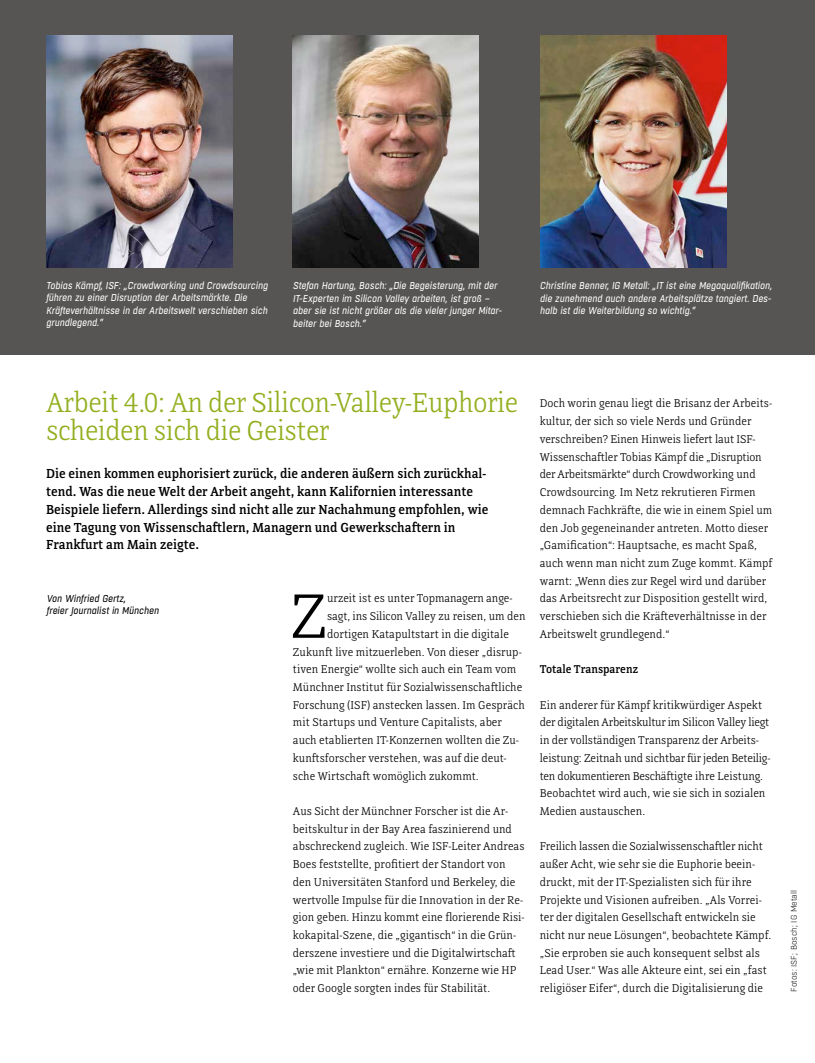
<style>
.page{position:relative;width:815px;height:1063px;background:#fff}
.page>*{position:absolute;margin:0;border:0;box-sizing:border-box;transform-origin:0 0}
._1_Fließ_1__Abs_groß{font:300 65.88px "Directa Serif";color:#000}
._1_Head_1__title{font:300 28.75px/28.8px "Directa Serif";letter-spacing:-.02em;color:#93af1f}
._1_Vorspann__abstrac{font:500 13.75px/17.8px "Directa Serif";color:#000}
._1_Fließ{font:300 11.88px/17.8px "Directa Serif";color:#000}
._1_Fließ_1__Abs_groß-2{font:300 11.88px "Directa Serif";color:#000}
._1_Zwiti__subtitle{font:500 11.88px "Directa Serif";color:#000}
._1_BU_weiß{font:italic 10px/12.5px "Boxed";color:#fff}
._1_BU{font:italic 10px/12.5px "Boxed";color:#000}
._0_Credit{font:300 8.12px "Boxed";color:#000}
</style>
<div class="page">
<div style="left:0;top:0;width:815px;height:354px;background:#575554"></div>
<img style="left:540px;top:35px;width:186px;height:232px">
<img style="left:293px;top:35px;width:186px;height:233px">
<img style="left:46px;top:35px;width:187px;height:232px">
<p class="_1_BU_weiß" style="left:46px;top:280px;width:223px">Tobias Kämpf, ISF: „Crowdworking und Crowdsourcing führen zu einer Disruption der Arbeitsmärkte. Die Kräfteverhältnisse in der Arbeitswelt verschieben sich grundlegend.“</p>
<p class="_1_BU_weiß" style="left:293px;top:280px;width:210px">Stefan Hartung, Bosch: „Die Begeisterung, mit der IT-Experten im Silicon Valley arbeiten, ist groß – aber sie ist nicht größer als die vieler junger Mitar&shy;beiter bei Bosch.“</p>
<p class="_1_BU_weiß" style="left:540px;top:280px;width:234px;text-align:justify">Christine Benner, IG Metall: „IT ist eine Megaqualifikation, die zunehmend auch andere Arbeitsplätze tangiert. Des&shy;halb ist die Weiterbildung so wichtig.“</p>
<p class="_1_Head_1__title" style="left:46px;top:388px;width:474px">Arbeit 4.0: An der Silicon-Valley-Euphorie scheiden sich die Geister</p>
<p class="_1_Vorspann__abstrac" style="left:46px;top:465px;width:444px">Die einen kommen euphorisiert zurück, die anderen äußern sich zurückhal&shy;tend. Was die neue Welt der Arbeit angeht, kann Kalifornien interessante Beispiele liefern. Allerdings sind nicht alle zur Nachahmung empfohlen, wie eine Tagung von Wissenschaftlern, Managern und Gewerkschaftern in Frankfurt am Main zeigte.</p>
<p class="_1_BU" style="left:46px;top:592px;width:114px">Von Winfried Gertz,<br>freier Journalist in München</p>
<p class="_1_Fließ_1__Abs_groß" style="left:290px;top:577px;width:38px">Z</p>
<p class="_1_Fließ_1__Abs_groß-2" style="left:327px;top:591px;width:187px">urzeit ist es unter Topmanagern ange-</p>
<p class="_1_Fließ_1__Abs_groß-2" style="left:327px;top:609px;width:200px">sagt, ins Silicon Valley zu reisen, um den</p>
<p class="_1_Fließ_1__Abs_groß-2" style="left:327px;top:627px;width:183px">dortigen Katapultstart in die digitale</p>
<p class="_1_Fließ_1__Abs_groß-2" style="left:293px;top:645px;width:231px">Zukunft live mitzuerleben. Von dieser „disrup-</p>
<p class="_1_Fließ_1__Abs_groß-2" style="left:293px;top:662px;width:225px">tiven Energie“ wollte sich auch ein Team vom</p>
<p class="_1_Fließ_1__Abs_groß-2" style="left:293px;top:680px;width:231px">Münchner Institut für Sozialwissenschaftliche</p>
<p class="_1_Fließ_1__Abs_groß-2" style="left:293px;top:698px;width:233px">Forschung (ISF) anstecken lassen. Im Gespräch</p>
<p class="_1_Fließ_1__Abs_groß-2" style="left:293px;top:715px;width:211px">mit Startups und Venture Capitalists, aber</p>
<p class="_1_Fließ_1__Abs_groß-2" style="left:293px;top:733px;width:228px">auch etablierten IT-Konzernen wollten die Zu-</p>
<p class="_1_Fließ_1__Abs_groß-2" style="left:293px;top:751px;width:215px">kunftsforscher verstehen, was auf die deut-</p>
<p class="_1_Fließ_1__Abs_groß-2" style="left:293px;top:769px;width:187px">sche Wirtschaft womöglich zukommt.</p>
<p class="_1_Fließ" style="left:293px;top:802px;width:233px">Aus Sicht der Münchner Forscher ist die Ar&shy;beitskultur in der Bay Area faszinierend und abschreckend zugleich. Wie ISF-Leiter Andreas Boes feststellte, profitiert der Standort von den Universitäten Stanford und Berkeley, die wertvolle Impulse für die Innovation in der Re&shy;gion geben. Hinzu kommt eine florierende Risi&shy;kokapital-Szene, die „gigantisch“ in die Grün&shy;derszene investiere und die Digitalwirtschaft „wie mit Plankton“ ernähre. Konzerne wie HP oder Google sorgten indes für Stabilität.</p>
<p class="_1_Fließ" style="left:540px;top:395px;width:234px">Doch worin genau liegt die Brisanz der Arbeits&shy;kultur, der sich so viele Nerds und Gründer verschreiben? Einen Hinweis liefert laut ISF-Wissenschaftler Tobias Kämpf die „Disruption der Arbeitsmärkte“ durch Crowdworking und Crowdsourcing. Im Netz rekrutieren Firmen demnach Fachkräfte, die wie in einem Spiel um den Job gegeneinander antreten. Motto dieser „Gamification“: Hauptsache, es macht Spaß, auch wenn man nicht zum Zuge kommt. Kämpf warnt: „Wenn dies zur Regel wird und darüber das Arbeitsrecht zur Disposition gestellt wird, verschieben sich die Kräfteverhältnisse in der Arbeitswelt grundlegend.“</p>
<p class="_1_Zwiti__subtitle" style="left:540px;top:662px;width:100px">Totale Transparenz</p>
<p class="_1_Fließ" style="left:540px;top:696px;width:232px">Ein anderer für Kämpf kritikwürdiger Aspekt der digitalen Arbeitskultur im Silicon Valley liegt in der vollständigen Transparenz der Arbeits&shy;leistung: Zeitnah und sichtbar für jeden Beteilig&shy;ten dokumentieren Beschäf-tigte ihre Leistung.<br>Beobachtet wird auch, wie sie sich in sozialen Medien austauschen.</p>
<p class="_1_Fließ" style="left:540px;top:838px;width:233px">Freilich lassen die Sozialwissenschaftler nicht außer Acht, wie sehr sie die Euphorie beein&shy;druckt, mit der IT-Spezialisten sich für ihre Projekte und Visionen aufreiben. „Als Vorrei&shy;ter der digitalen Gesellschaft entwickeln sie nicht nur neue Lösungen“, beobachtete Kämpf. „Sie erproben sie auch konsequent selbst als Lead User.“ Was alle Akteure eint, sei ein „fast religiöser Eifer“, durch die Digitalisierung die</p>
<p class="_0_Credit" style="left:789px;top:992px;width:104px;rotate:-90deg">Fotos: ISF; Bosch; IG Metall</p>
</div>
